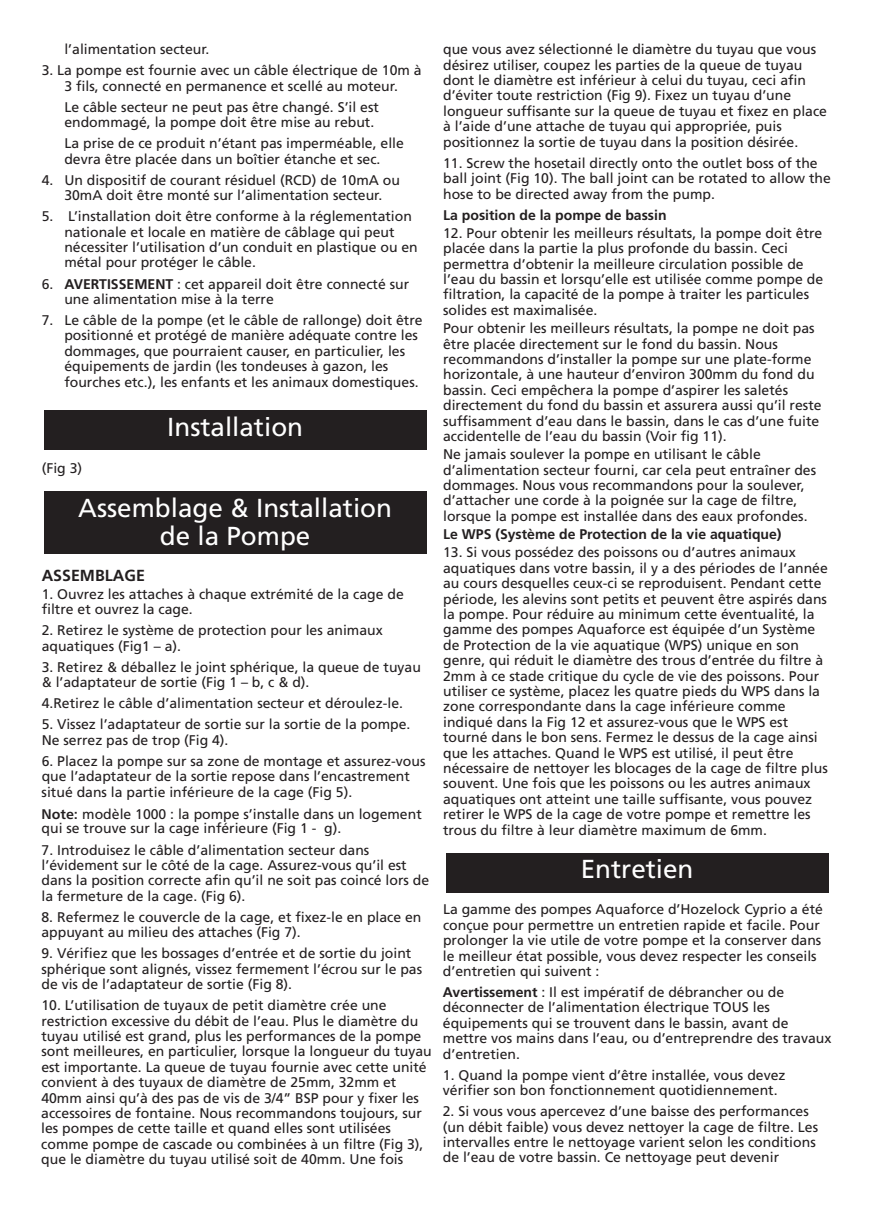
<style>
.page{position:relative;width:876px;height:1227px;background:#fff}
.page>*{position:absolute;margin:0;border:0;box-sizing:border-box;transform-origin:0 0}
.t1{font:26px/28px "Frutiger";color:#fff;text-align:center}
.t2{font:700 16px "Frutiger";color:#231f20}
.t3{font:14px/15.4px "Frutiger";color:#231f20}
.t4{font:700 14px "Frutiger";color:#231f20}
.s1{font-weight:700}
.s2{font-family:"CE Frutiger";font-weight:700}
</style>
<div class="page">
<div style="left:44px;top:410px;width:382px;height:40px;background:#231f20"></div>
<div style="left:44px;top:491px;width:382px;height:63px;background:#231f20"></div>
<div style="left:445px;top:853px;width:383px;height:39px;background:#231f20"></div>
<p class="t3" style="left:64px;top:43px;width:146px">l’alimentation secteur.</p>
<p class="t3" style="left:42px;top:64px;width:381px;text-align:center">3. La pompe est fournie avec un câble électrique de 10m à<br>3 fils, connecté en permanence et scellé au moteur.</p>
<p class="t3" style="left:64px;top:100px;width:316px">Le câble secteur ne peut pas être changé. S’il est endommagé, la pompe doit être mise au rebut.</p>
<p class="t3" style="left:64px;top:137px;width:341px">La prise de ce produit n’étant pas imperméable, elle devra être placée dans un boîtier étanche et sec.</p>
<p class="t3" style="left:42px;top:173px;width:359px;text-align:center">4. Un dispositif de courant résiduel (RCD) de 10mA ou<br>30mA doit être monté sur l’alimentation secteur.</p>
<p class="t3" style="left:64px;top:210px;width:355px;text-indent:-23px">5. L’installation doit être conforme à la réglementation nationale et locale en matière de câblage qui peut nécessiter l’utilisation d’un conduit en plastique ou en métal pour protéger le câble.</p>
<p class="t3" style="left:64px;top:277px;width:346px;text-indent:-23px">6. <span class="s1">AVERTISSEMENT</span> : cet appareil doit être connecté sur une alimentation mise à la terre</p>
<p class="t3" style="left:64px;top:313px;width:359px;text-indent:-23px">7. Le câble de la pompe (et le câble de rallonge) doit être positionné et protégé de manière adéquate contre les dommages, que pourraient causer, en particulier, les équipements de jardin (les tondeuses à gazon, les fourches etc.), les enfants et les animaux domestiques.</p>
<p class="t3" style="left:42px;top:462px;width:42px">(Fig 3)</p>
<h1 class="t1" style="left:167px;top:415px;width:137px">Installation</h1>
<h1 class="t1" style="left:78px;top:496px;width:315px">Assemblage &amp; Installation de la Pompe</h1>
<p class="t2" style="left:42px;top:569px;width:105px">ASSEMBLAGE</p>
<p class="t3" style="left:42px;top:587px;width:363px">1. Ouvrez les attaches à chaque extrémité de la cage de filtre et ouvrez la cage.</p>
<p class="t3" style="left:42px;top:623px;width:342px">2. Retirez le système de protection pour les animaux aquatiques (Fig1 – a).</p>
<p class="t3" style="left:42px;top:660px;width:380px">3. Retirez &amp; déballez le joint sphérique, la queue de tuyau &amp; l’adaptateur de sortie (Fig 1 – b, c &amp; d).</p>
<p class="t3" style="left:42px;top:696px;width:362px">4.Retirez le câble d’alimentation secteur et déroulez-le.</p>
<p class="t3" style="left:42px;top:717px;width:370px">5. Vissez l’adaptateur de sortie sur la sortie de la pompe.<br>Ne serrez pas de trop (Fig 4).</p>
<p class="t3" style="left:42px;top:754px;width:385px">6. Placez la pompe sur sa zone de montage et assurez-vous que l’adaptateur de la sortie repose dans l’encastrement situé dans la partie inférieure de la cage (Fig 5).</p>
<p class="t3" style="left:42px;top:807px;width:381px;line-height:14.8px"><span class="s2">Note:</span> modèle 1000 : la pompe s’installe dans un logement qui se trouve sur la cage inférieure (Fig 1 - g).</p>
<p class="t3" style="left:41px;top:843px;width:389px">7. Introduisez le câble d’alimentation secteur dans l’évidement sur le côté de la cage. Assurez-vous qu’il est dans la position correcte afin qu’il ne soit pas coincé lors de la fermeture de la cage. (Fig 6).</p>
<p class="t3" style="left:41px;top:910px;width:381px">8. Refermez le couvercle de la cage, et fixez-le en place en appuyant au milieu des attaches (Fig 7).</p>
<p class="t3" style="left:41px;top:947px;width:382px">9. Vérifiez que les bossages d’entrée et de sortie du joint sphérique sont alignés, vissez fermement l’écrou sur le pas de vis de l’adaptateur de sortie (Fig 8).</p>
<p class="t3" style="left:41px;top:998px;width:392px">10. L’utilisation de tuyaux de petit diamètre crée une restriction excessive du débit de l’eau. Plus le diamètre du tuyau utilisé est grand, plus les performances de la pompe sont meilleures, en particulier, lorsque la longueur du tuyau est importante. La queue de tuyau fournie avec cette unité convient à des tuyaux de diamètre de 25mm, 32mm et 40mm ainsi qu’à des pas de vis de 3/4” BSP pour y fixer les accessoires de fontaine. Nous recommandons toujours, sur les pompes de cette taille et quand elles sont utilisées comme pompe de cascade ou combinées à un filtre (Fig 3), que le diamètre du tuyau utilisé soit de 40mm. Une fois</p>
<p class="t3" style="left:443px;top:43px;width:385px">que vous avez sélectionné le diamètre du tuyau que vous désirez utiliser, coupez les parties de la queue de tuyau dont le diamètre est inférieur à celui du tuyau, ceci afin d’éviter toute restriction (Fig 9). Fixez un tuyau d’une longueur suffisante sur la queue de tuyau et fixez en place à l’aide d’une attache de tuyau qui appropriée, puis positionnez la sortie de tuyau dans la position désirée.</p>
<p class="t3" style="left:443px;top:156px;width:389px">11. Screw the hosetail directly onto the outlet boss of the ball joint (Fig 10). The ball joint can be rotated to allow the hose to be directed away from the pump.</p>
<p class="t4" style="left:443px;top:209px;width:225px">La position de la pompe de bassin</p>
<p class="t3" style="left:443px;top:226px;width:381px">12. Pour obtenir les meilleurs résultats, la pompe doit être placée dans la partie la plus profonde du bassin. Ceci permettra d’obtenir la meilleure circulation possible de l’eau du bassin et lorsqu’elle est utilisée comme pompe de filtration, la capacité de la pompe à traiter les particules solides est maximalisée.</p>
<p class="t3" style="left:443px;top:322px;width:380px">Pour obtenir les meilleurs résultats, la pompe ne doit pas être placée directement sur le fond du bassin. Nous recommandons d’installer la pompe sur une plate-forme horizontale, à une hauteur d’environ 300mm du fond du bassin. Ceci empêchera la pompe d’aspirer les saletés directement du fond du bassin et assurera aussi qu’il reste suffisamment d’eau dans le bassin, dans le cas d’une fuite accidentelle de l’eau du bassin (Voir fig 11).</p>
<p class="t3" style="left:443px;top:448px;width:374px">Ne jamais soulever la pompe en utilisant le câble d’alimentation secteur fourni, car cela peut entraîner des dommages. Nous vous recommandons pour la soulever, d’attacher une corde à la poignée sur la cage de filtre, lorsque la pompe est installée dans des eaux profondes.</p>
<p class="t4" style="left:443px;top:528px;width:340px">Le WPS (Système de Protection de la vie aquatique)</p>
<p class="t3" style="left:443px;top:546px;width:386px">13. Si vous possédez des poissons ou d’autres animaux aquatiques dans votre bassin, il y a des périodes de l’année au cours desquelles ceux-ci se reproduisent. Pendant cette période, les alevins sont petits et peuvent être aspirés dans la pompe. Pour réduire au minimum cette éventualité, la gamme des pompes Aquaforce est équipée d’un Système de Protection de la vie aquatique (WPS) unique en son genre, qui réduit le diamètre des trous d’entrée du filtre à 2mm à ce stade critique du cycle de vie des poissons. Pour utiliser ce système, placez les quatre pieds du WPS dans la zone correspondante dans la cage inférieure comme indiqué dans la Fig 12 et assurez-vous que le WPS est tourné dans le bon sens. Fermez le dessus de la cage ainsi que les attaches. Quand le WPS est utilisé, il peut être nécessaire de nettoyer les blocages de la cage de filtre plus souvent. Une fois que les poissons ou les autres animaux aquatiques ont atteint une taille suffisante, vous pouvez retirer le WPS de la cage de votre pompe et remettre les trous du filtre à leur diamètre maximum de 6mm.</p>
<h1 class="t1" style="left:580px;top:857px;width:114px">Entretien</h1>
<p class="t3" style="left:442px;top:903px;width:381px">La gamme des pompes Aquaforce d’Hozelock Cyprio a été conçue pour permettre un entretien rapide et facile. Pour prolonger la vie utile de votre pompe et la conserver dans le meilleur état possible, vous devez respecter les conseils d’entretien qui suivent :</p>
<p class="t3" style="left:442px;top:985px;width:390px"><span class="s1">Avertissement</span> : Il est impératif de débrancher ou de déconnecter de l’alimentation électrique TOUS les équipements qui se trouvent dans le bassin, avant de mettre vos mains dans l’eau, ou d’entreprendre des travaux d’entretien.</p>
<p class="t3" style="left:442px;top:1068px;width:344px">1. Quand la pompe vient d’être installée, vous devez vérifier son bon fonctionnement quotidiennement.</p>
<p class="t3" style="left:442px;top:1104px;width:376px">2. Si vous vous apercevez d’une baisse des performances (un débit faible) vous devez nettoyer la cage de filtre. Les intervalles entre le nettoyage varient selon les conditions de l’eau de votre bassin. Ce nettoyage peut devenir</p>
</div>
